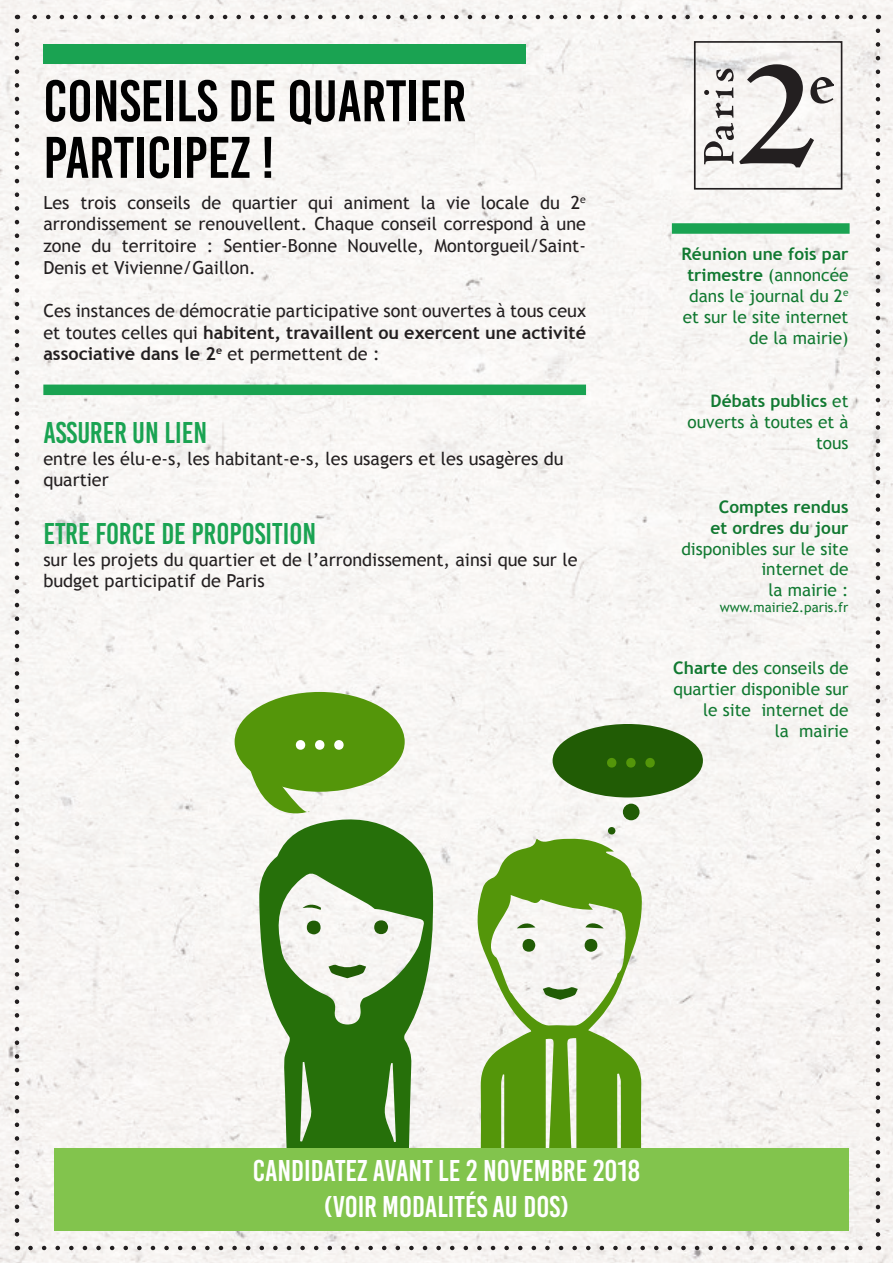
<style>
.page{position:relative;width:893px;height:1263px;background:#fff}
.page>*{position:absolute;margin:0;border:0;box-sizing:border-box;transform-origin:0 0}
.t1{font:84.15px "Minion Pro";color:#54960a}
.t2{font:84.15px "Minion Pro";color:#fff}
.t3{font:58.5px "Bebas Kai";color:#000}
.t4{font:30px "Bebas Kai";color:#fff}
.t5{font:30px "Bebas Kai";color:#1aa352}
.t6{font:18px/21.6px "Trebuchet MS";color:#231f20;text-align:justify}
.t7{font:17.25px/20.7px "Trebuchet MS";color:#117931;text-align:right}
.t8{font:700 17.25px/20.7px "Trebuchet MS";color:#117931;text-align:center}
.t9{font:13.5px "Trebuchet MS";color:#117931}
.s1{font-weight:700}
.s2{font-weight:400}
</style>
<div class="page">
<div style="left:0;top:0;width:893px;height:1161px;background:#f8f6f3"></div>
<img style="left:0;top:1161px;width:893px;height:102px">
<svg style="left:476px;top:838px;width:167px;height:310px;fill:#54960a"></svg>
<div style="left:585px;top:939px;width:12px;height:13px;background:#215c05;border-radius:50%"></div>
<div style="left:522px;top:939px;width:13px;height:13px;background:#215c05;border-radius:50%"></div>
<svg style="left:585px;top:921px;width:19px;height:7px"></svg>
<svg style="left:517px;top:922px;width:18px;height:6px"></svg>
<svg style="left:543px;top:986px;width:35px;height:14px"></svg>
<svg style="left:259px;top:818px;width:175px;height:330px;fill:#26700a"></svg>
<svg style="left:328px;top:964px;width:38px;height:14px"></svg>
<div style="left:374px;top:920px;width:14px;height:14px;background:#215c05;border-radius:50%"></div>
<div style="left:307px;top:920px;width:14px;height:14px;background:#215c05;border-radius:50%"></div>
<svg style="left:303px;top:903px;width:18px;height:7px"></svg>
<div style="left:43px;top:45px;width:483px;height:19px;background:#1aa352"></div>
<div style="left:43px;top:385px;width:543px;height:10px;background:#1aa352"></div>
<div style="left:672px;top:223px;width:178px;height:11px;background:#1aa352"></div>
<svg style="left:704px;top:64px;width:130px;height:103px"></svg>
<div style="left:694px;top:41px;width:148px;height:149px;border:2px solid #231f20"></div>
<div style="left:54px;top:1148px;width:794px;height:82px;background:#82c44d"></div>
<svg style="left:30px;top:1246px;width:841px;height:4px"></svg>
<svg style="left:24px;top:15px;width:840px;height:4px"></svg>
<svg style="left:15px;top:31px;width:4px;height:1219px"></svg>
<svg style="left:876px;top:15px;width:4px;height:1219px"></svg>
<div style="left:608px;top:827px;width:7px;height:7px;background:#215c05;border-radius:50%"></div>
<div style="left:623px;top:804px;width:16px;height:16px;background:#215c05;border-radius:50%"></div>
<div style="left:553px;top:724px;width:150px;height:73px;background:#215c05;border-radius:50%"></div>
<svg style="left:235px;top:692px;width:170px;height:137px"></svg>
<p class="t3" style="left:43px;top:70px;width:425px">CONSEILS DE QUARTIER</p>
<p class="t3" style="left:43px;top:126px;width:233px">PARTICIPEZ !</p>
<p class="t6" style="left:43px;top:192px;width:544px">Les trois conseils de quartier qui animent la vie locale du 2<sup>e </sup>arrondissement se renouvellent. Chaque conseil correspond à une zone du territoire : Sentier-Bonne Nouvelle, Montorgueil/Saint-Denis et Vivienne/Gaillon.</p>
<p class="t6" style="left:43px;top:300px;width:544px">Ces instances de démocratie participative sont ouvertes à tous ceux et toutes celles qui <span class="s1">habitent, travaillent ou exercent une activité associative dans le 2</span><sup>e</sup> et permettent de :</p>
<p class="t5" style="left:43px;top:417px;width:165px">ASSURER UN LIEN</p>
<p class="t6" style="left:43px;top:448px;width:522px">entre les élu-e-s, les habitant-e-s, les usagers et les usagères du quartier</p>
<p class="t5" style="left:43px;top:517px;width:274px">ETRE FORCE DE PROPOSITION</p>
<p class="t6" style="left:43px;top:549px;width:536px">sur les projets du quartier et de l’arrondissement, ainsi que sur le budget participatif de Paris</p>
<p class="t2" style="left:291px;top:665px;width:59px">...</p>
<p class="t8" style="left:681px;top:244px;width:169px">Réunion une fois par trimestre <span class="s2">(annoncée dans le journal du 2</span><sup>e</sup></p>
<p class="t7" style="left:683px;top:306px;width:167px">et sur le site internet</p>
<p class="t7" style="left:749px;top:328px;width:101px">de la mairie)</p>
<p class="t7" style="left:688px;top:391px;width:162px;line-height:21.1px"><span class="s1">Débats publics</span> et ouverts à toutes et à tous</p>
<p class="t1" style="left:602px;top:683px;width:59px">...</p>
<p class="t7" style="left:681px;top:497px;width:169px"><span class="s1">Comptes rendus<br>et ordres du jour </span>disponibles sur le site internet de</p>
<p class="t7" style="left:768px;top:580px;width:82px">la mairie :</p>
<p class="t9" style="left:720px;top:600px;width:130px">www.mairie2.paris.fr</p>
<p class="t7" style="left:673px;top:658px;width:177px;text-align:left"><span class="s1">Charte</span> des conseils de quartier disponible sur</p>
<p class="t7" style="left:703px;top:700px;width:147px">le site internet de</p>
<p class="t7" style="left:775px;top:721px;width:75px">la mairie</p>
<p class="t4" style="left:253px;top:1154px;width:389px">CANDIDATEZ AVANT LE 2 NOVEMBRE 2018</p>
<p class="t4" style="left:324px;top:1190px;width:247px">(VOIR MODALITÉS AU DOS)</p>
</div>
